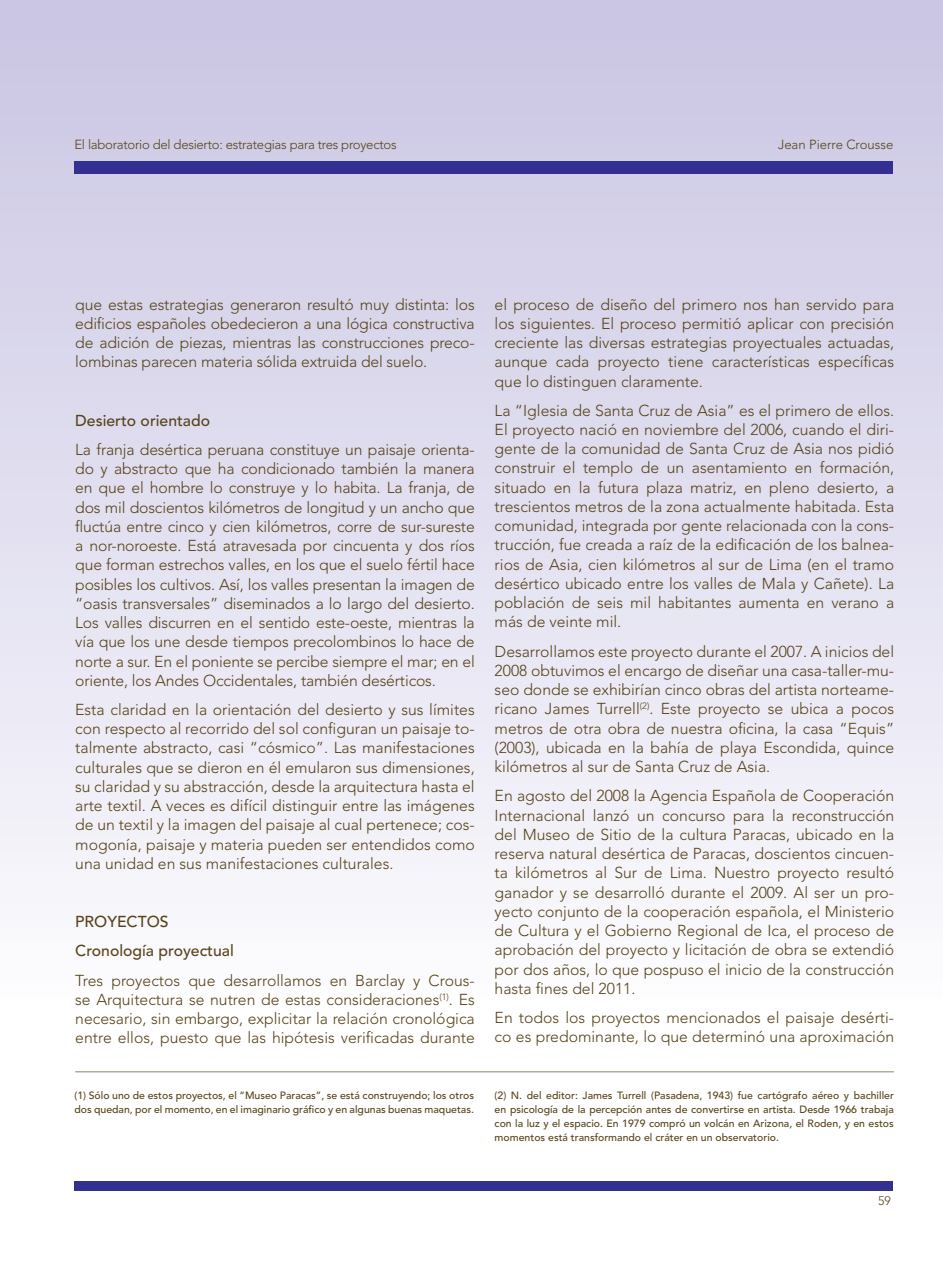
<style>
.page{position:relative;width:943px;height:1265px;background:#fff}
.page>*{position:absolute;margin:0;border:0;box-sizing:border-box;transform-origin:0 0}
.t1{font:300 15.75px/19.2px "Avenir LT Std";color:#574319;text-align:justify}
.t2{font:500 15.75px/29.2px "Avenir LT Std";color:#574319}
.t3{font:300 13.12px "Avenir LT Std";letter-spacing:-.02em;color:#574319}
.t4{font:300 13.12px "Avenir LT Std";color:#574319}
.t5{font:300 12.25px "Avenir LT Std";color:#574319}
.t6{font:500 10.5px/14px "Avenir LT Std";color:#574319}
</style>
<div class="page">
<div style="left:0;top:0;width:943px;height:1265px;background:linear-gradient(to bottom,#cac6e3,#fff)"></div>
<div style="left:74px;top:1181px;width:819px;height:10px;background:#333092"></div>
<div style="left:74px;top:161px;width:819px;height:12px;background:#333092"></div>
<hr style="left:75px;top:1071px;width:818px;height:1px;background:#574319">
<p class="t3" style="left:74px;top:137px;width:324px">El laboratorio del desierto: estrategias para tres proyectos</p>
<p class="t4" style="left:778px;top:137px;width:117px">Jean Pierre Crousse</p>
<p class="t1" style="left:75px;top:295px;width:401px">que estas estrategias generaron resultó muy distinta: los edificios españoles obedecieron a una lógica constructiva de adición de piezas, mientras las construcciones preco&shy;lombinas parecen materia sólida extruida del suelo.</p>
<p class="t2" style="left:75px;top:406px;width:136px">Desierto orientado</p>
<p class="t1" style="left:75px;top:440px;width:401px">La franja desértica peruana constituye un paisaje orienta&shy;do y abstracto que ha condicionado también la manera en que el hombre lo construye y lo habita. La franja, de dos mil doscientos kilómetros de longitud y un ancho que fluctúa entre cinco y cien kilómetros, corre de sur-sureste a nor-noroeste. Está atravesada por cincuenta y dos ríos que forman estrechos valles, en los que el suelo fértil hace posibles los cultivos. Así, los valles presentan la imagen de “oasis transversales” diseminados a lo largo del desierto.<br>Los valles discurren en el sentido este-oeste, mientras la vía que los une desde tiempos precolombinos lo hace de norte a sur. En el poniente se percibe siempre el mar; en el oriente, los Andes Occidentales, también desérticos.</p>
<p class="t1" style="left:75px;top:700px;width:401px">Esta claridad en la orientación del desierto y sus límites con respecto al recorrido del sol configuran un paisaje to&shy;talmente abstracto, casi “cósmico”. Las manifestaciones culturales que se dieron en él emularon sus dimensiones, su claridad y su abstracción, desde la arquitectura hasta el arte textil. A veces es difícil distinguir entre las imágenes de un textil y la imagen del paisaje al cual pertenece; cos&shy;mogonía, paisaje y materia pueden ser entendidos como una unidad en sus manifestaciones culturales.</p>
<p class="t2" style="left:75px;top:908px;width:160px">PROYECTOS<br>Cronología proyectual</p>
<p class="t1" style="left:75px;top:971px;width:401px">Tres proyectos que desarrollamos en Barclay y Crous&shy;se Arquitectura se nutren de estas consideraciones<sup>(1)</sup>. Es necesario, sin embargo, explicitar la relación cronológica entre ellos, puesto que las hipótesis verificadas durante</p>
<p class="t1" style="left:494px;top:295px;width:401px">el proceso de diseño del primero nos han servido para los siguientes. El proceso permitió aplicar con precisión creciente las diversas estrategias proyectuales actuadas, aunque cada proyecto tiene características específicas que lo distinguen claramente.</p>
<p class="t1" style="left:494px;top:401px;width:401px">La “Iglesia de Santa Cruz de Asia” es el primero de ellos.<br>El proyecto nació en noviembre del 2006, cuando el diri&shy;gente de la comunidad de Santa Cruz de Asia nos pidió construir el templo de un asentamiento en formación, situado en la futura plaza matriz, en pleno desierto, a trescientos metros de la zona actualmente habitada. Esta comunidad, integrada por gente relacionada con la cons&shy;trucción, fue creada a raíz de la edificación de los balnea&shy;rios de Asia, cien kilómetros al sur de Lima (en el tramo desértico ubicado entre los valles de Mala y Cañete). La población de seis mil habitantes aumenta en verano a más de veinte mil.</p>
<p class="t1" style="left:494px;top:642px;width:401px">Desarrollamos este proyecto durante el 2007. A inicios del 2008 obtuvimos el encargo de diseñar una casa-taller-mu&shy;seo donde se exhibirían cinco obras del artista norteame&shy;ricano James Turrell<sup>(2)</sup>. Este proyecto se ubica a pocos metros de otra obra de nuestra oficina, la casa “Equis” (2003), ubicada en la bahía de playa Escondida, quince kilómetros al sur de Santa Cruz de Asia.</p>
<p class="t1" style="left:494px;top:786px;width:401px">En agosto del 2008 la Agencia Española de Cooperación Internacional lanzó un concurso para la reconstrucción del Museo de Sitio de la cultura Paracas, ubicado en la reserva natural desértica de Paracas, doscientos cincuen&shy;ta kilómetros al Sur de Lima. Nuestro proyecto resultó ganador y se desarrolló durante el 2009. Al ser un pro&shy;yecto conjunto de la cooperación española, el Ministerio de Cultura y el Gobierno Regional de Ica, el proceso de aprobación del proyecto y licitación de obra se extendió por dos años, lo que pospuso el inicio de la construcción hasta fines del 2011.</p>
<p class="t1" style="left:494px;top:1008px;width:401px">En todos los proyectos mencionados el paisaje desérti&shy;co es predominante, lo que determinó una aproximación</p>
<p class="t6" style="left:74px;top:1089px;width:401px">(1) Sólo uno de estos proyectos, el “Museo Paracas”, se está construyendo; los otros dos quedan, por el momento, en el imaginario gráfico y en algunas buenas maquetas.</p>
<p class="t6" style="left:494px;top:1089px;width:401px;text-align:justify">(2) N. del editor: James Turrell (Pasadena, 1943) fue cartógrafo aéreo y bachiller en psicología de la percepción antes de convertirse en artista. Desde 1966 trabaja con la luz y el espacio. En 1979 compró un volcán en Arizona, el Roden, y en estos momentos está transformando el cráter en un observatorio.</p>
<p class="t5" style="left:878px;top:1194px;width:14px">59</p>
</div>
